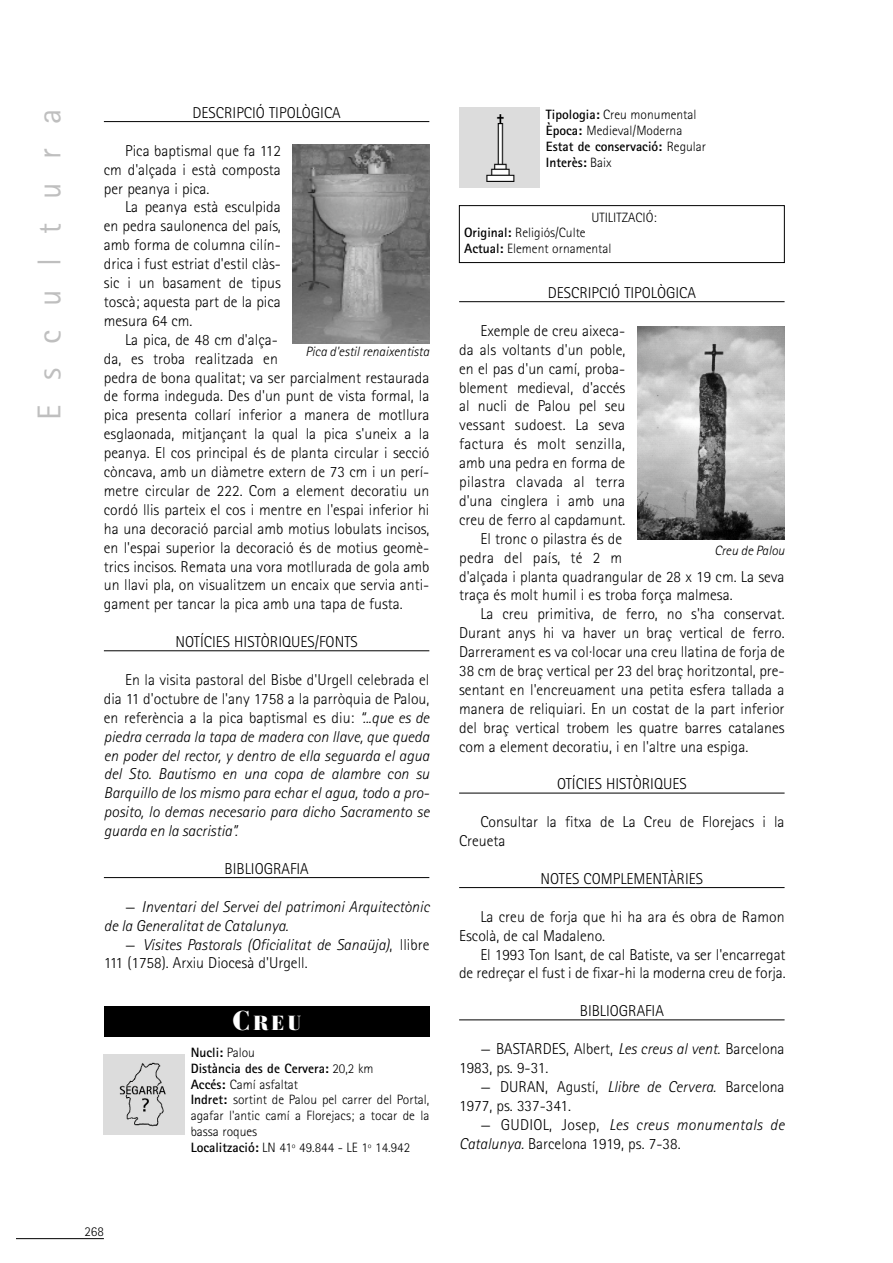
<style>
.page{position:relative;width:893px;height:1263px;background:#fff}
.page>*{position:absolute;margin:0;border:0;box-sizing:border-box;transform-origin:0 0}
.t1{font:33px "Rotis Sans Serif";letter-spacing:.725em;color:#bfbfbf}
.t2{font:900 condensed 20.25px "Bauer Bodoni";color:#fff;scale:1.3 1}
.t3{font:300 15.75px/18.9px "Rotis Sans Serif";color:#000}
.t4{font:italic 300 15.75px/18.9px "Rotis Sans Serif";color:#000;text-align:justify}
.t5{font:300 15.75px "Rotis Sans Serif";letter-spacing:.02em;color:#000}
.t6{font:300 13.5px/15.8px "Rotis Sans Serif";color:#000}
.t7{font:700 13.5px/15.8px "Rotis Sans Serif";color:#000}
.t8{font:italic 300 13.5px "Rotis Sans Serif";color:#000}
.s1{font-style:normal}
.s2{font-style:italic}
.s3{font-size:27px}
.s4{font-weight:700}
.s5{font-weight:300}
</style>
<div class="page">
<svg style="left:16px;top:1238px;width:88px;height:1px"></svg>
<svg style="left:459px;top:301px;width:326px;height:1px"></svg>
<svg style="left:459px;top:793px;width:326px;height:1px"></svg>
<svg style="left:459px;top:887px;width:326px;height:1px"></svg>
<svg style="left:459px;top:1019px;width:326px;height:1px"></svg>
<svg style="left:103px;top:121px;width:327px;height:1px"></svg>
<svg style="left:103px;top:650px;width:327px;height:1px"></svg>
<svg style="left:103px;top:877px;width:327px;height:1px"></svg>
<div style="left:104px;top:1006px;width:325px;height:31px;background:#000"></div>
<img style="left:104px;top:1054px;width:81px;height:81px">
<img style="left:459px;top:107px;width:81px;height:81px">
<div style="left:459px;top:205px;width:325px;height:58px;border:1px solid #000"></div>
<img style="left:637px;top:326px;width:147px;height:214px">
<img style="left:293px;top:145px;width:136px;height:199px">
<h1 class="t1" style="left:38px;top:420px;width:312px;rotate:-90deg">Escultura</h1>
<p class="t3" style="left:192px;top:105px;width:149px">DESCRIPCIÓ TIPOLÒGICA</p>
<p class="t3" style="left:104px;top:143px;width:178px;text-align:justify;text-indent:21px">Pica baptismal que fa 112 cm d'alçada i està composta per peanya i pica.</p>
<p class="t3" style="left:104px;top:199px;width:178px;text-align:justify;text-indent:21px">La peanya està esculpida en pedra saulonenca del país, amb forma de columna cilín&shy;drica i fust estriat d'estil clàs&shy;sic i un basament de tipus toscà; aquesta part de la pica mesura 64 cm.</p>
<p class="t3" style="left:104px;top:332px;width:327px;text-indent:21px">La pica, de 48 cm d'alça-<br>da, es troba realitzada en<br>pedra de bona qualitat; va ser parcialment restaurada de forma indeguda. Des d'un punt de vista formal, la pica presenta collarí inferior a manera de motllura esglaonada, mitjançant la qual la pica s'uneix a la peanya. El cos principal és de planta circular i secció còncava, amb un diàmetre extern de 73 cm i un perí&shy;metre circular de 222. Com a element decoratiu un cordó llis parteix el cos i mentre en l'espai inferior hi ha una decoració parcial amb motius lobulats incisos, en l'espai superior la decoració és de motius geomè&shy;trics incisos. Remata una vora motllurada de gola amb un llavi pla, on visualitzem un encaix que servia anti&shy;gament per tancar la pica amb una tapa de fusta.</p>
<p class="t3" style="left:175px;top:634px;width:184px">NOTÍCIES HISTÒRIQUES/FONTS</p>
<p class="t4" style="left:104px;top:672px;width:327px;text-indent:21px"><span class="s1">En la visita pastoral del Bisbe d'Urgell celebrada el dia 11 d'octubre de l'any 1758 a la parròquia de Palou, en referència a la pica baptismal es diu:</span> “...que es de piedra cerrada la tapa de madera con llave, que queda en poder del rector, y dentro de ella seguarda el agua del Sto. Bautismo en una copa de alambre con su Barquillo de los mismo para echar el agua, todo a pro&shy;posito, lo demas necesario para dicho Sacramento se guarda en la sacristia”.</p>
<p class="t3" style="left:224px;top:861px;width:86px">BIBLIOGRAFIA</p>
<p class="t4" style="left:104px;top:899px;width:327px;text-indent:21px"><span class="s1">—</span> Inventari del Servei del patrimoni Arquitectònic de la Generalitat de Catalunya.</p>
<p class="t3" style="left:104px;top:936px;width:327px;text-indent:21px">— <span class="s2">Visites Pastorals (Oficialitat de Sanaüja)</span>, llibre<br>111 (1758). Arxiu Diocesà d'Urgell.</p>
<p class="t8" style="left:305px;top:347px;width:125px">Pica d'estil renaixentista</p>
<p class="t2" style="left:232px;top:1016px;width:55px"><span class="s3">C</span>REU</p>
<p class="t6" style="left:191px;top:1046px;width:240px"><span class="s4">Nucli:</span> Palou<br><span class="s4">Distància des de Cervera:</span> 20,2 km<br><span class="s4">Accés:</span> Camí asfaltat<br><span class="s4">Indret:</span> sortint de Palou pel carrer del Portal, agafar l'antic camí a Florejacs; a tocar de la bassa roques<br><span class="s4">Localització:</span> LN 41º 49.844 - LE 1º 14.942</p>
<p class="t7" style="left:546px;top:108px;width:162px">Tipologia: <span class="s5">Creu monumental<br></span>Època: <span class="s5">Medieval/Moderna<br></span>Estat de conservació: <span class="s5">Regular<br></span>Interès: <span class="s5">Baix</span></p>
<p class="t6" style="left:591px;top:210px;width:67px">UTILITZACIÓ:</p>
<p class="t6" style="left:464px;top:226px;width:149px"><span class="s4">Original:</span> Religiós/Culte<br><span class="s4">Actual:</span> Element ornamental</p>
<p class="t3" style="left:548px;top:285px;width:149px">DESCRIPCIÓ TIPOLÒGICA</p>
<p class="t3" style="left:480px;top:323px;width:146px">Exemple de creu aixeca-</p>
<p class="t3" style="left:459px;top:342px;width:168px">da als voltants d'un poble,</p>
<p class="t3" style="left:459px;top:360px;width:168px">en el pas d'un camí, proba-</p>
<p class="t3" style="left:459px;top:379px;width:168px">blement medieval, d'accés</p>
<p class="t3" style="left:459px;top:398px;width:168px">al nucli de Palou pel seu</p>
<p class="t3" style="left:459px;top:417px;width:168px">vessant sudoest. La seva</p>
<p class="t5" style="left:459px;top:438px;width:168px">factura és molt senzilla,</p>
<p class="t3" style="left:459px;top:455px;width:168px">amb una pedra en forma de</p>
<p class="t5" style="left:459px;top:476px;width:167px">pilastra clavada al terra</p>
<p class="t3" style="left:459px;top:493px;width:168px">d'una cinglera i amb una</p>
<p class="t3" style="left:459px;top:512px;width:168px">creu de ferro al capdamunt.</p>
<p class="t3" style="left:480px;top:531px;width:143px">El tronc o pilastra és de</p>
<p class="t5" style="left:459px;top:552px;width:164px">pedra del país, té 2 m</p>
<p class="t3" style="left:459px;top:568px;width:327px">d'alçada i planta quadrangular de 28 x 19 cm. La seva</p>
<p class="t3" style="left:459px;top:587px;width:275px">traça és molt humil i es troba força malmesa.</p>
<p class="t3" style="left:480px;top:606px;width:306px">La creu primitiva, de ferro, no s'ha conservat.</p>
<p class="t3" style="left:459px;top:625px;width:327px">Durant anys hi va haver un braç vertical de ferro.</p>
<p class="t3" style="left:459px;top:644px;width:327px">Darrerament es va col·locar una creu llatina de forja de</p>
<p class="t3" style="left:459px;top:663px;width:327px">38 cm de braç vertical per 23 del braç horitzontal, pre-</p>
<p class="t3" style="left:459px;top:682px;width:327px">sentant en l'encreuament una petita esfera tallada a</p>
<p class="t3" style="left:459px;top:701px;width:327px">manera de reliquiari. En un costat de la part inferior</p>
<p class="t3" style="left:459px;top:720px;width:327px">del braç vertical trobem les quatre barres catalanes</p>
<p class="t3" style="left:459px;top:738px;width:291px">com a element decoratiu, i en l'altre una espiga.</p>
<p class="t3" style="left:557px;top:776px;width:131px">OTÍCIES HISTÒRIQUES</p>
<p class="t3" style="left:459px;top:814px;width:327px;text-indent:21px">Consultar la fitxa de La Creu de Florejacs i la<br>Creueta</p>
<p class="t3" style="left:540px;top:871px;width:164px">NOTES COMPLEMENTÀRIES</p>
<p class="t3" style="left:459px;top:909px;width:327px;text-indent:21px">La creu de forja que hi ha ara és obra de Ramon<br>Escolà, de cal Madaleno.</p>
<p class="t3" style="left:459px;top:946px;width:328px;text-align:right">El 1993 Ton Isant, de cal Batiste, va ser l'encarregat<br>de redreçar el fust i de fixar-hi la moderna creu de forja.</p>
<p class="t3" style="left:580px;top:1003px;width:86px">BIBLIOGRAFIA</p>
<p class="t3" style="left:459px;top:1041px;width:327px;text-indent:21px">— BASTARDES, Albert, <span class="s2">Les creus al vent</span>. Barcelona<br>1983, ps. 9-31.</p>
<p class="t3" style="left:459px;top:1079px;width:327px;text-indent:21px">— DURAN, Agustí, <span class="s2">Llibre de Cervera.</span> Barcelona<br>1977, ps. 337-341.</p>
<p class="t3" style="left:459px;top:1116px;width:327px;text-indent:21px">— GUDIOL, Josep, <span class="s2">Les creus monumentals de<br>Catalunya.</span> Barcelona 1919, ps. 7-38.</p>
<p class="t8" style="left:714px;top:545px;width:71px">Creu de Palou</p>
<p class="t6" style="left:84px;top:1224px;width:21px">268</p>
</div>
